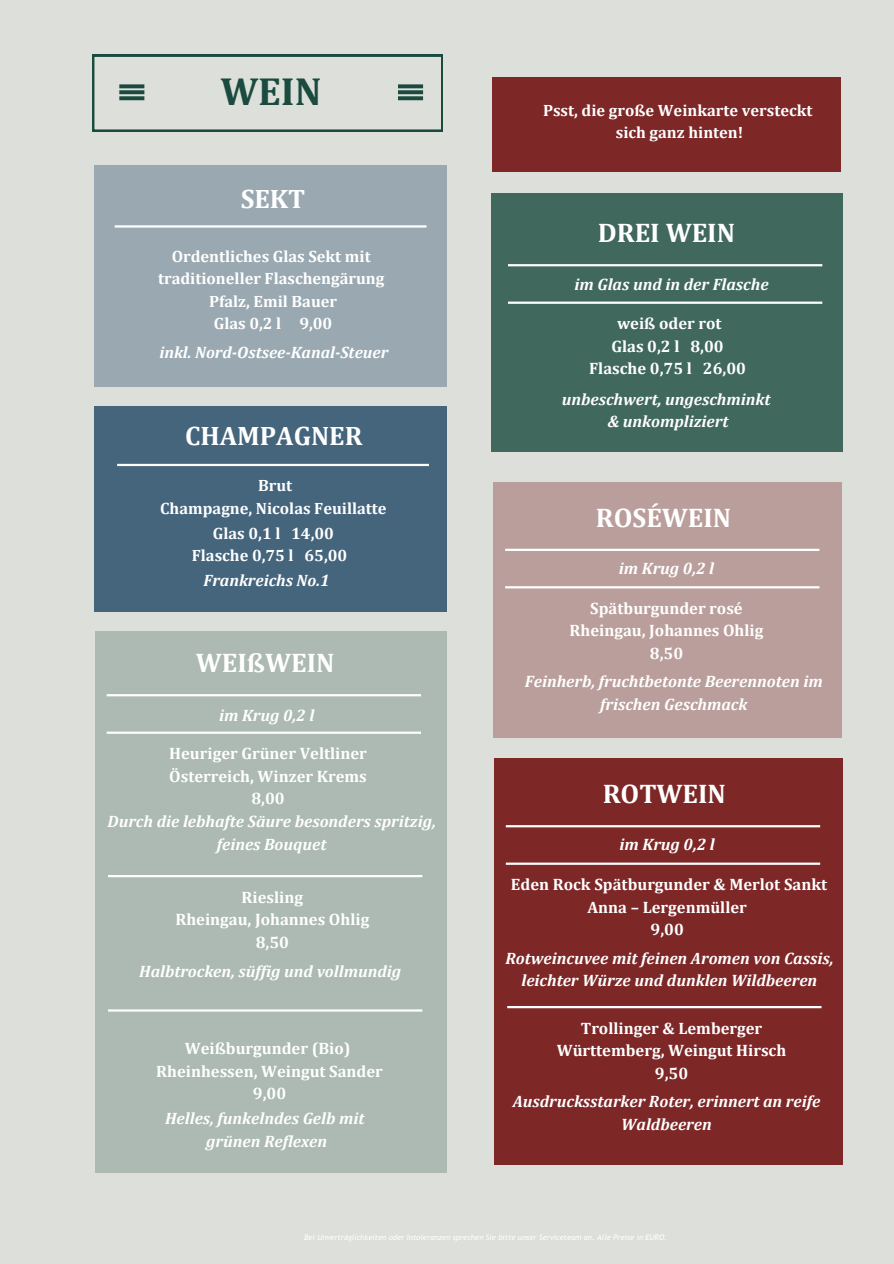
<style>
.page{position:relative;width:894px;height:1264px;background:#fff}
.page>*{position:absolute;margin:0;border:0;box-sizing:border-box;transform-origin:0 0}
.t1{font:700 39.3px "Cambria";color:#1a4b3e}
.t2{font:700 27px "Cambria";color:#fff}
.t3{font:700 26.85px "Cambria";color:#fff}
.t4{font:italic 700 16.5px/22.5px "Cambria";color:#fff;text-align:center}
.t5{font:700 16.5px/22.6px "Cambria";color:#fff;text-align:center}
.t6{font:700 16.35px/22.4px "Cambria";color:#fff;text-align:center}
.t7{font:italic 7.65px "Trebuchet MS";color:#fff}
</style>
<div class="page">
<div style="left:0;top:0;width:893px;height:1263px;background:#dcdfda"></div>
<svg style="left:92px;top:55px;width:351px;height:76px"></svg>
<svg style="left:119px;top:84px;width:25px;height:4px"></svg>
<svg style="left:119px;top:90px;width:25px;height:4px"></svg>
<svg style="left:119px;top:96px;width:25px;height:4px"></svg>
<svg style="left:398px;top:84px;width:25px;height:4px"></svg>
<svg style="left:398px;top:90px;width:25px;height:4px"></svg>
<svg style="left:398px;top:96px;width:25px;height:4px"></svg>
<div style="left:94px;top:166px;width:353px;height:221px;background:#9aa9b1"></div>
<hr style="left:115px;top:225px;width:311px;height:2px;background:#fff">
<div style="left:492px;top:77px;width:348px;height:95px;background:#7d2727"></div>
<div style="left:490px;top:193px;width:352px;height:259px;background:#40685d"></div>
<hr style="left:508px;top:264px;width:314px;height:2px;background:#fff">
<hr style="left:508px;top:301px;width:314px;height:3px;background:#fff">
<div style="left:493px;top:482px;width:349px;height:255px;background:#ba9e9b"></div>
<hr style="left:505px;top:548px;width:314px;height:3px;background:#fff">
<hr style="left:505px;top:586px;width:314px;height:2px;background:#fff">
<div style="left:494px;top:758px;width:348px;height:406px;background:#7d2727"></div>
<hr style="left:505px;top:825px;width:314px;height:2px;background:#fff">
<hr style="left:505px;top:862px;width:314px;height:2px;background:#fff">
<hr style="left:507px;top:1005px;width:314px;height:3px;background:#fff">
<div style="left:95px;top:631px;width:351px;height:541px;background:#acbab3"></div>
<hr style="left:107px;top:694px;width:314px;height:2px;background:#fff">
<hr style="left:107px;top:731px;width:314px;height:2px;background:#fff">
<hr style="left:108px;top:875px;width:314px;height:2px;background:#fff">
<hr style="left:108px;top:1009px;width:314px;height:2px;background:#fff">
<div style="left:94px;top:406px;width:353px;height:206px;background:#45657d"></div>
<hr style="left:117px;top:464px;width:312px;height:2px;background:#fff">
<p class="t1" style="left:220px;top:68px;width:103px">WEIN</p>
<p class="t3" style="left:241px;top:183px;width:66px">SEKT</p>
<p class="t6" style="left:172px;top:245px;width:200px">Ordentliches Glas Sekt mit</p>
<p class="t6" style="left:158px;top:267px;width:228px">traditioneller Flaschengärung</p>
<p class="t6" style="left:209px;top:289px;width:130px">Pfalz, Emil Bauer</p>
<p class="t6" style="left:214px;top:312px;width:69px">Glas 0,2 l</p>
<h1 class="t6" style="left:299px;top:312px;width:34px">9,00</h1>
<p class="t4" style="left:159px;top:341px;width:230px">inkl. Nord-Ostsee-Kanal-Steuer</p>
<p class="t3" style="left:185px;top:419px;width:179px">CHAMPAGNER</p>
<h3 class="t6" style="left:160px;top:474px;width:228px">Brut<br>Champagne, Nicolas Feuillatte</h3>
<h4 class="t6" style="left:192px;top:543px;width:157px">Flasche 0,75 l 65,00</h4>
<h4 class="t6" style="left:213px;top:522px;width:122px">Glas 0,1 l 14,00</h4>
<p class="t4" style="left:203px;top:569px;width:127px">Frankreichs No.1</p>
<h4 class="t2" style="left:196px;top:646px;width:140px">WEIßWEIN</h4>
<h4 class="t4" style="left:219px;top:703px;width:97px">im Krug 0,2 l</h4>
<p class="t5" style="left:169px;top:741px;width:199px">Heuriger Grüner Veltliner<br>Österreich, Winzer Krems<br>8,00</p>
<h4 class="t4" style="left:107px;top:810px;width:329px">Durch die lebhafte Sä ure besonders spritzig, feines Bouquet</h4>
<p class="t5" style="left:175px;top:885px;width:195px">Riesling<br>Rheingau, Johannes Ohlig<br>8,50</p>
<h4 class="t4" style="left:139px;top:959px;width:263px">Halbtrocken, süffig und vollmundig</h4>
<p class="t5" style="left:156px;top:1036px;width:228px">Weißburgunder (Bio)<br>Rheinhessen, Weingut Sander<br>9,00</p>
<h4 class="t4" style="left:165px;top:1106px;width:201px">Helles, funkelndes Gelb mit grünen Reflexen</h4>
<p class="t6" style="left:543px;top:98px;width:271px">Psst, die große Weinkarte versteckt sich ganz hinten!</p>
<p class="t2" style="left:597px;top:217px;width:139px">DREI WEIN</p>
<p class="t4" style="left:574px;top:272px;width:195px">im Glas und in der Flasche</p>
<h2 class="t5" style="left:589px;top:312px;width:158px">weiß oder rot<br>Glas 0,2 l 8,00<br>Flasche 0,75 l 26,00</h2>
<h2 class="t4" style="left:561px;top:387px;width:210px">unbeschwert, ungeschminkt &amp; unkompliziert</h2>
<p class="t2" style="left:595px;top:501px;width:137px">ROSÉWEIN</p>
<h4 class="t4" style="left:618px;top:557px;width:97px">im Krug 0,2 l</h4>
<h4 class="t5" style="left:569px;top:596px;width:195px">Spätburgunder rosé<br>Rheingau, Johannes Ohlig<br>8,50</h4>
<h4 class="t4" style="left:524px;top:670px;width:299px">Feinherb, fruchtbetonte Beerennoten im frischen Geschmack</h4>
<h2 class="t2" style="left:602px;top:777px;width:125px">ROTWEIN</h2>
<p class="t4" style="left:619px;top:833px;width:97px">im Krug 0,2 l</p>
<h4 class="t5" style="left:510px;top:872px;width:318px">Eden Rock Spätburgunder &amp; Merlot Sankt<br>Anna – Lergenmüller<br>9,00</h4>
<h4 class="t4" style="left:505px;top:946px;width:329px">Rotweincuvee mit feinen Aromen von Cassis, leichter Würze und dunklen Wildbeeren</h4>
<h4 class="t5" style="left:556px;top:1016px;width:231px">Trollinger &amp; Lemberger<br>Württemberg, Weingut Hirsch<br>9,50</h4>
<h4 class="t4" style="left:512px;top:1089px;width:309px">Ausdrucksstarker Roter, erinnert an reife<br>Waldbeeren</h4>
<h4 class="t7" style="left:304px;top:1232px;width:364px">Bei Unverträglichkeiten oder Intoleranzen sprechen Sie bitte unser Serviceteam an. Alle Preise in EURO.</h4>
</div>
